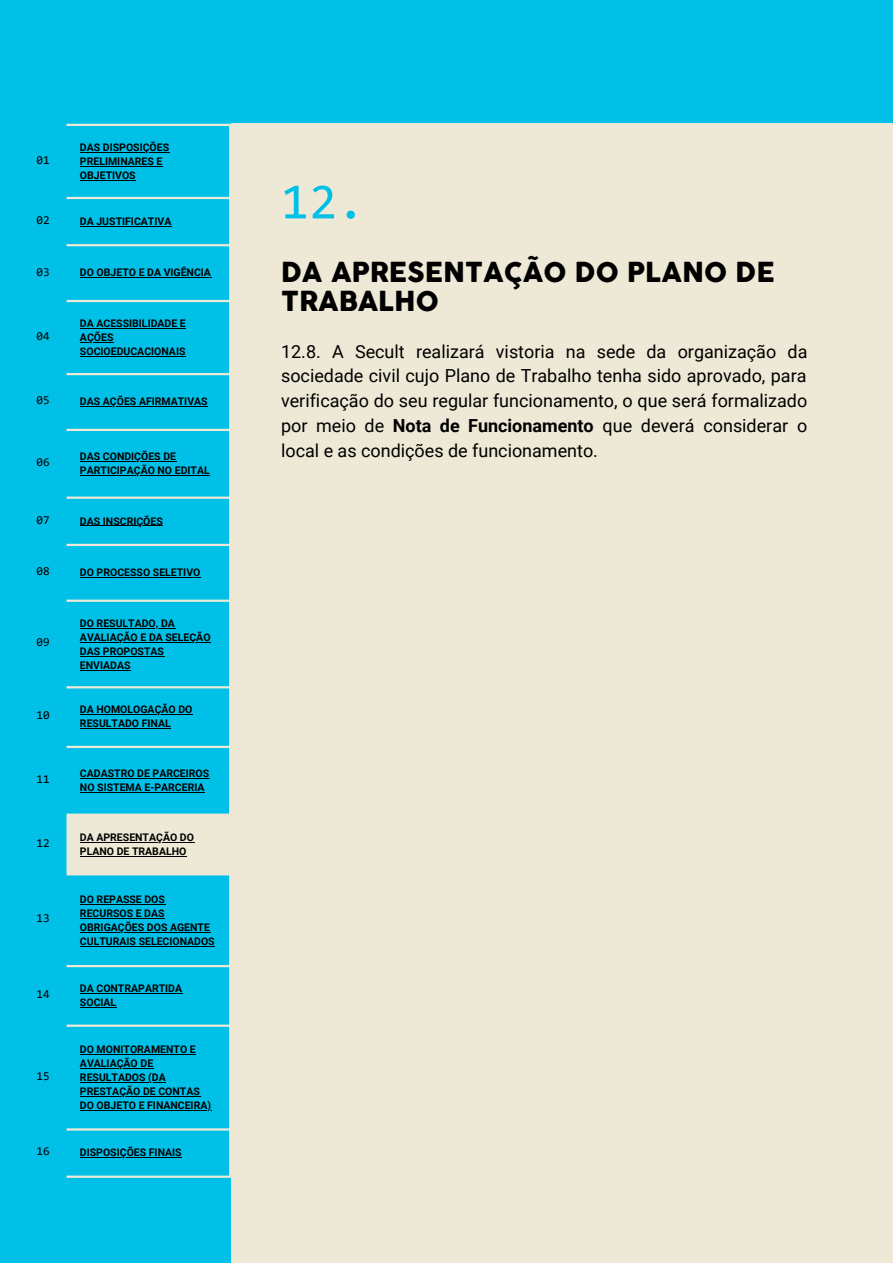
<style>
.page{position:relative;width:893px;height:1264px;background:#fff}
.page>*{position:absolute;margin:0;border:0;box-sizing:border-box;transform-origin:0 0}
.t1{font:50.85px "Consolas";color:#00c0e8}
.t2{font:27px/28px "Cocogoose";color:#000}
.t3{font:18px/24.8px "Roboto";color:#000;text-align:justify}
.t4{font:12px "Consolas";color:#000}
.t5{font:700 10.5px/14px "Roboto";color:#000}
.s1{font-weight:700}
</style>
<div class="page">
<div style="left:0;top:0;width:892px;height:1262px;background:#00c0e8"></div>
<div style="left:231px;top:124px;width:661px;height:1138px;background:#eee9d6"></div>
<svg style="left:66px;top:152px;width:163px;height:979px"></svg>
<div style="left:65px;top:814px;width:165px;height:60px;background:#eee9d6"></div>
<hr style="left:80px;top:152px;width:89px;height:1px;background:#000">
<hr style="left:80px;top:166px;width:82px;height:1px;background:#000">
<hr style="left:80px;top:180px;width:56px;height:1px;background:#000">
<hr style="left:80px;top:226px;width:91px;height:1px;background:#000">
<hr style="left:80px;top:277px;width:131px;height:1px;background:#000">
<hr style="left:80px;top:328px;width:106px;height:1px;background:#000">
<hr style="left:80px;top:342px;width:33px;height:1px;background:#000">
<hr style="left:80px;top:356px;width:105px;height:1px;background:#000">
<hr style="left:80px;top:406px;width:128px;height:1px;background:#000">
<hr style="left:80px;top:461px;width:96px;height:1px;background:#000">
<hr style="left:80px;top:475px;width:130px;height:1px;background:#000">
<hr style="left:80px;top:525px;width:83px;height:1px;background:#000">
<hr style="left:80px;top:577px;width:120px;height:1px;background:#000">
<hr style="left:80px;top:627px;width:95px;height:1px;background:#000">
<hr style="left:80px;top:641px;width:131px;height:1px;background:#000">
<hr style="left:80px;top:655px;width:84px;height:1px;background:#000">
<hr style="left:80px;top:669px;width:51px;height:1px;background:#000">
<hr style="left:80px;top:714px;width:112px;height:1px;background:#000">
<hr style="left:80px;top:728px;width:91px;height:1px;background:#000">
<hr style="left:80px;top:778px;width:129px;height:1px;background:#000">
<hr style="left:80px;top:792px;width:124px;height:1px;background:#000">
<hr style="left:80px;top:841px;width:114px;height:1px;background:#000">
<hr style="left:80px;top:855px;width:106px;height:1px;background:#000">
<hr style="left:80px;top:903px;width:85px;height:1px;background:#000">
<hr style="left:80px;top:917px;width:85px;height:1px;background:#000">
<hr style="left:80px;top:931px;width:130px;height:1px;background:#000">
<hr style="left:80px;top:945px;width:135px;height:1px;background:#000">
<hr style="left:80px;top:992px;width:102px;height:1px;background:#000">
<hr style="left:80px;top:1006px;width:36px;height:1px;background:#000">
<hr style="left:80px;top:1054px;width:116px;height:1px;background:#000">
<hr style="left:80px;top:1068px;width:73px;height:1px;background:#000">
<hr style="left:80px;top:1082px;width:86px;height:1px;background:#000">
<hr style="left:80px;top:1096px;width:120px;height:1px;background:#000">
<hr style="left:80px;top:1110px;width:131px;height:1px;background:#000">
<hr style="left:80px;top:1157px;width:102px;height:1px;background:#000">
<hr style="left:64px;top:126px;width:2px;height:1049px;background:#00c0e8">
<hr style="left:229px;top:126px;width:2px;height:1049px;background:#eee9d6">
<hr style="left:66px;top:124px;width:165px;height:2px;background:#eee9d6">
<hr style="left:66px;top:197px;width:165px;height:2px;background:#eee9d6">
<hr style="left:66px;top:244px;width:165px;height:2px;background:#eee9d6">
<hr style="left:66px;top:300px;width:165px;height:2px;background:#eee9d6">
<hr style="left:66px;top:373px;width:165px;height:2px;background:#eee9d6">
<hr style="left:66px;top:429px;width:165px;height:2px;background:#eee9d6">
<hr style="left:66px;top:496px;width:165px;height:3px;background:#eee9d6">
<hr style="left:66px;top:544px;width:165px;height:2px;background:#eee9d6">
<hr style="left:66px;top:599px;width:165px;height:3px;background:#eee9d6">
<hr style="left:66px;top:686px;width:165px;height:2px;background:#eee9d6">
<hr style="left:66px;top:745px;width:165px;height:3px;background:#eee9d6">
<hr style="left:66px;top:813px;width:165px;height:2px;background:#eee9d6">
<hr style="left:66px;top:873px;width:165px;height:2px;background:#eee9d6">
<hr style="left:66px;top:965px;width:165px;height:2px;background:#eee9d6">
<hr style="left:66px;top:1024px;width:165px;height:2px;background:#eee9d6">
<hr style="left:66px;top:1128px;width:165px;height:2px;background:#eee9d6">
<hr style="left:66px;top:1175px;width:165px;height:2px;background:#eee9d6">
<p class="t4" style="left:36px;top:155px;width:15px">01</p>
<p class="t5" style="left:80px;top:140px;width:91px">DAS DISPOSIÇÕES<br>PRELIMINARES E<br>OBJETIVOS</p>
<p class="t4" style="left:36px;top:215px;width:15px">02</p>
<p class="t5" style="left:80px;top:214px;width:93px">DA JUSTIFICATIVA</p>
<p class="t4" style="left:36px;top:267px;width:15px">03</p>
<p class="t5" style="left:80px;top:266px;width:132px">DO OBJETO E DA VIGÊNCIA</p>
<p class="t4" style="left:36px;top:331px;width:15px">04</p>
<p class="t5" style="left:80px;top:316px;width:107px">DA ACESSIBILIDADE E<br>AÇÕES<br>SOCIOEDUCACIONAIS</p>
<p class="t4" style="left:36px;top:395px;width:15px">05</p>
<p class="t5" style="left:80px;top:395px;width:129px">DAS AÇÕES AFIRMATIVAS</p>
<p class="t4" style="left:36px;top:457px;width:15px">06</p>
<p class="t5" style="left:80px;top:449px;width:131px">DAS CONDIÇÕES DE<br>PARTICIPAÇÃO NO EDITAL</p>
<p class="t4" style="left:36px;top:515px;width:15px">07</p>
<p class="t5" style="left:80px;top:514px;width:84px">DAS INSCRIÇÕES</p>
<p class="t4" style="left:36px;top:566px;width:15px">08</p>
<p class="t5" style="left:80px;top:565px;width:122px">DO PROCESSO SELETIVO</p>
<p class="t4" style="left:36px;top:637px;width:15px">09</p>
<p class="t5" style="left:80px;top:616px;width:132px">DO RESULTADO, DA<br>AVALIAÇÃO E DA SELEÇÃO<br>DAS PROPOSTAS<br>ENVIADAS</p>
<p class="t4" style="left:36px;top:710px;width:15px">10</p>
<p class="t5" style="left:80px;top:702px;width:114px">DA HOMOLOGAÇÃO DO<br>RESULTADO FINAL</p>
<p class="t4" style="left:36px;top:774px;width:15px">11</p>
<p class="t5" style="left:80px;top:766px;width:131px">CADASTRO DE PARCEIROS<br>NO SISTEMA E-PARCERIA</p>
<p class="t4" style="left:36px;top:838px;width:15px">12</p>
<p class="t5" style="left:80px;top:830px;width:115px">DA APRESENTAÇÃO DO<br>PLANO DE TRABALHO</p>
<p class="t4" style="left:36px;top:913px;width:15px">13</p>
<p class="t5" style="left:80px;top:892px;width:136px">DO REPASSE DOS<br>RECURSOS E DAS<br>OBRIGAÇÕES DOS AGENTE<br>CULTURAIS SELECIONADOS</p>
<p class="t4" style="left:36px;top:989px;width:15px">14</p>
<p class="t5" style="left:80px;top:981px;width:104px">DA CONTRAPARTIDA<br>SOCIAL</p>
<p class="t4" style="left:36px;top:1070px;width:15px">15</p>
<p class="t5" style="left:80px;top:1042px;width:133px">DO MONITORAMENTO E<br>AVALIAÇÃO DE<br>RESULTADOS (DA<br>PRESTAÇÃO DE CONTAS<br>DO OBJETO E FINANCEIRA)</p>
<p class="t4" style="left:36px;top:1146px;width:15px">16</p>
<p class="t5" style="left:80px;top:1145px;width:103px">DISPOSIÇÕES FINAIS</p>
<p class="t1" style="left:281px;top:181px;width:85px">12.</p>
<p class="t2" style="left:281px;top:260px;width:495px">DA APRESENTAÇÃO DO PLANO DE<br>TRABALHO</p>
<p class="t3" style="left:281px;top:339px;width:528px">12.8. A Secult realizará vistoria na sede da organização da sociedade civil cujo Plano de Trabalho tenha sido aprovado, para verificação do seu regular funcionamento, o que será formalizado por meio de <span class="s1">Nota de Funcionamento</span> que deverá considerar o local e as condições de funcionamento.</p>
</div>
